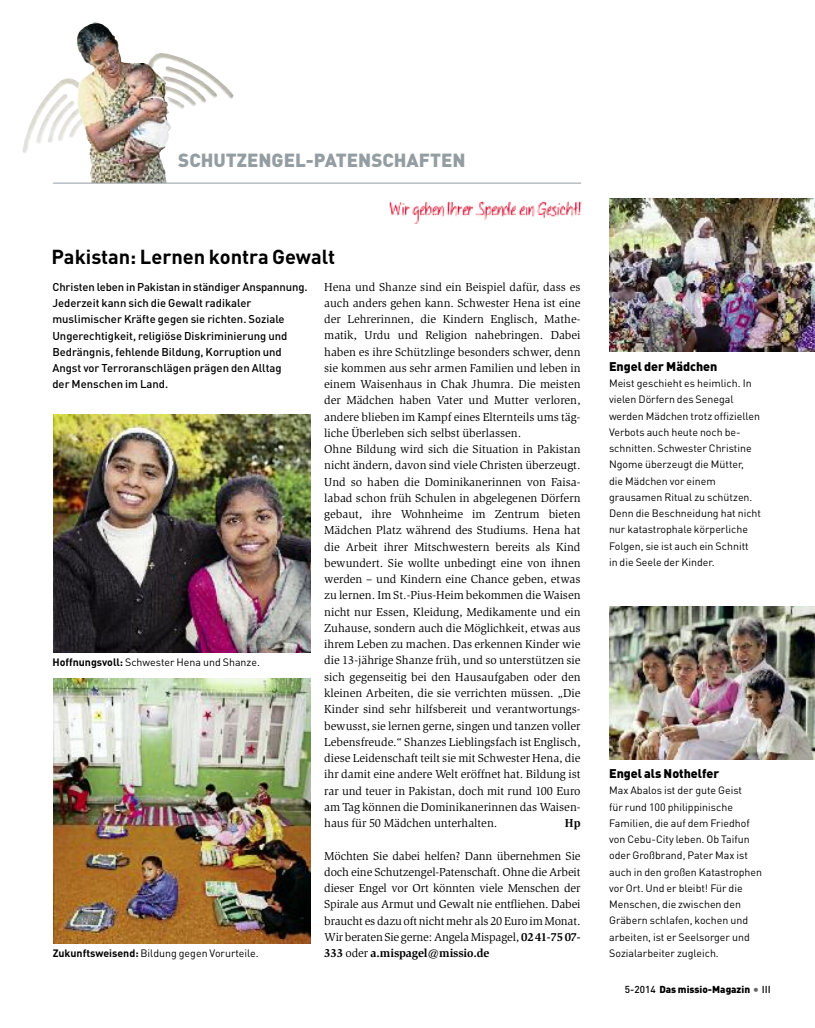
<style>
.page{position:relative;width:815px;height:1028px;background:#fff}
.page>*{position:absolute;margin:0;border:0;box-sizing:border-box;transform-origin:0 0}
.t1{font:700 20px "DIN Pro";color:#000}
.t2{font:900 18.75px "DIN Pro";color:#949da1}
.t3{font:900 12.5px "DIN Pro";color:#000}
.t4{font:11.88px/16.2px "Slimbach Std";color:#000}
.t5{font:700 11.88px "Slimbach Std";color:#000}
.t6{font:500 11.25px/16.2px "DIN Pro";color:#000}
.t7{font:10.62px/16.2px "DIN Pro";color:#000}
.t8{font:900 10px "DIN Pro";color:#000}
.s1{font-weight:700}
.s2{font-weight:500}
.s3{font-weight:500;font-size:12.5px;color:#666}
</style>
<div class="page">
<img style="left:389px;top:201px;width:193px;height:23px">
<img style="left:171px;top:55px;width:63px;height:52px">
<img style="left:58px;top:81px;width:18px;height:60px">
<img style="left:76px;top:22px;width:95px;height:161px">
<hr style="left:53px;top:183px;width:528px;height:1px;background:#949da1">
<img style="left:610px;top:198px;width:205px;height:153px">
<img style="left:53px;top:678px;width:257px;height:265px">
<img style="left:610px;top:606px;width:205px;height:154px">
<img style="left:53px;top:415px;width:257px;height:237px">
<h2 class="t2" style="left:178px;top:149px;width:289px">SCHUTZENGEL-PATENSCHAFTEN</h2>
<h1 class="t1" style="left:52px;top:245px;width:285px">Pakistan: Lernen kontra Gewalt</h1>
<p class="t6" style="left:52px;top:278px;width:257px">Christen leben in Pakistan in ständiger Anspannung.<br>Jederzeit kann sich die Gewalt radikaler muslimischer Kräfte gegen sie richten. Soziale Ungerechtigkeit, religiöse Diskriminierung und Bedrängnis, fehlende Bildung, Korruption und Angst vor Terroranschlägen prägen den Alltag<br>der Menschen im Land.</p>
<p class="t4" style="left:324px;top:279px;width:258px">Hena und Shanze sind ein Beispiel dafür, dass es auch anders gehen kann. Schwester Hena ist eine der Lehrerinnen, die Kindern Englisch, Mathe&shy;matik, Urdu und Religion nahebringen. Dabei haben es ihre Schützlinge besonders schwer, denn sie kommen aus sehr armen Familien und leben in einem Waisenhaus in Chak Jhumra. Die meisten der Mädchen haben Vater und Mutter verloren, andere blieben im Kampf eines Elternteils ums täg&shy;liche Überleben sich selbst überlassen.<br>Ohne Bildung wird sich die Situation in Pakistan nicht ändern, davon sind viele Christen überzeugt.<br>Und so haben die Dominikanerinnen von Faisa&shy;labad schon früh Schulen in abgelegenen Dörfern gebaut, ihre Wohnheime im Zentrum bieten Mädchen Platz während des Studiums. Hena hat die Arbeit ihrer Mitschwestern bereits als Kind bewundert. Sie wollte unbedingt eine von ihnen werden – und Kindern eine Chance geben, etwas zu lernen. Im St.-Pius-Heim bekommen die Waisen nicht nur Essen, Kleidung, Medikamente und ein Zuhause, sondern auch die Möglichkeit, etwas aus ihrem Leben zu machen. Das erkennen Kinder wie die 13-jährige Shanze früh, und so unterstützen sie sich gegenseitig bei den Hausaufgaben oder den kleinen Arbeiten, die sie verrichten müssen. „Die Kinder sind sehr hilfsbereit und verantwortungs&shy;bewusst, sie lernen gerne, singen und tanzen voller Lebensfreude.“ Shanzes Lieblingsfach ist Englisch, diese Leidenschaft teilt sie mit Schwester Hena, die ihr damit eine andere Welt eröffnet hat. Bildung ist rar und teuer in Pakistan, doch mit rund 100 Euro am Tag können die Dominikanerinnen das Waisen&shy;haus für 50 Mädchen unterhalten.</p>
<p class="t7" style="left:52px;top:654px;width:209px"><span class="s1">Hoffnungsvoll:</span> Schwester Hena und Shanze.</p>
<p class="t5" style="left:565px;top:818px;width:17px">Hp</p>
<p class="t4" style="left:324px;top:848px;width:258px;text-align:justify">Möchten Sie dabei helfen? Dann übernehmen Sie doch eine Schutzengel-Patenschaft. Ohne die Arbeit dieser Engel vor Ort könnten viele Menschen der Spirale aus Armut und Gewalt nie entfliehen. Dabei braucht es dazuoftnicht mehr als 20Euro imMonat.<br>WirberatenSie gerne:AngelaMispagel, <span class="s1">0241-7507- 333</span> oder <span class="s1">a.mispagel@missio.de</span></p>
<p class="t7" style="left:53px;top:945px;width:207px"><span class="s1">Zukunftsweisend:</span> Bildung gegen Vorurteile.</p>
<p class="t3" style="left:609px;top:359px;width:110px">Engel der Mädchen</p>
<p class="t7" style="left:609px;top:375px;width:154px">Meist geschieht es heimlich. In vielen Dörfern des Senegal werden Mädchen trotz offiziellen<br>Verbots auch heute noch be&shy;schnitten. Schwester Christine<br>Ngome überzeugt die Mütter,<br>die Mädchen vor einem grausamen Ritual zu schützen.<br>Denn die Beschneidung hat nicht nur katastrophale körperliche<br>Folgen, sie ist auch ein Schnitt<br>in die Seele der Kinder.</p>
<p class="t3" style="left:609px;top:766px;width:112px">Engel als Nothelfer</p>
<p class="t7" style="left:609px;top:782px;width:155px">Max Abalos ist der gute Geist<br>für rund 100 philippinische<br>Familien, die auf dem Friedhof von Cebu-City leben. Ob Taifun oder Großbrand, Pater Max ist auch in den großen Katastrophen vor Ort. Und er bleibt! Für die<br>Menschen, die zwischen den<br>Gräbern schlafen, kochen und arbeiten, ist er Seelsorger und<br>Sozialarbeiter zugleich.</p>
<p class="t8" style="left:625px;top:983px;width:147px"><span class="s2">5-2014</span> Das missio-Magazin <span class="s3">•</span> <span class="s2">III</span></p>
</div>
